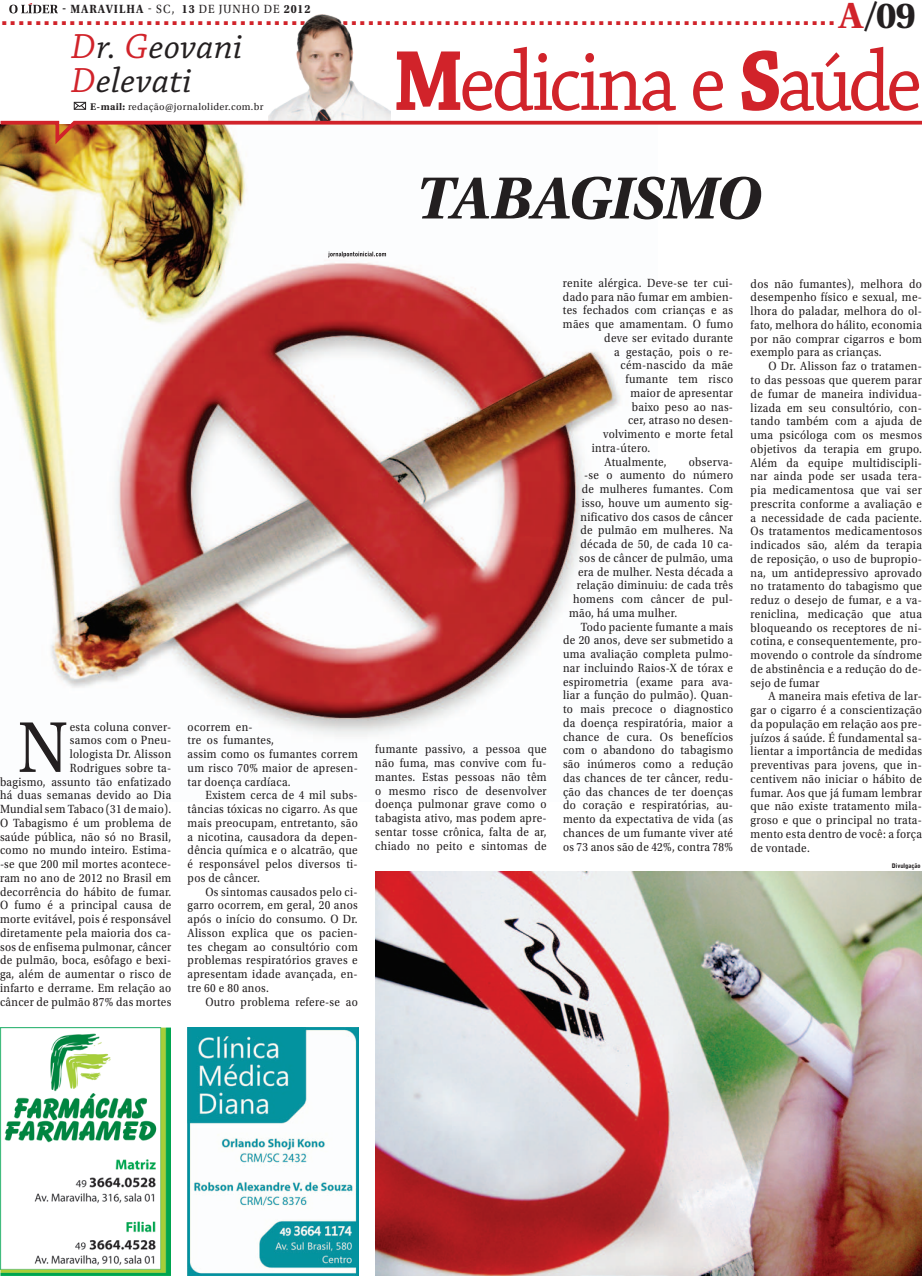
<style>
.page{position:relative;width:922px;height:1276px;background:#fff}
.page>*{position:absolute;margin:0;border:0;box-sizing:border-box;transform-origin:0 0}
.t1{font:90px "Chaparral Pro";letter-spacing:-.045em;color:#d1232a;scale:.9 1}
.t2{font:75.62px "Utopia Std";color:#231f20;scale:.9 1}
.t3{font:italic 700 62.5px "Utopia Std";letter-spacing:-.03em;color:#231f20}
.t4{font:italic 36.75px/33.6px "Chaparral Pro";letter-spacing:.01em;color:#231f20}
.t5{font:700 24.12px "Rockwell";color:#d1232a}
.t6{font:12.5px/13.8px "Utopia Std";letter-spacing:.03em;color:#231f20;text-align:justify;scale:.9 1}
.t7{font:700 12.5px "Utopia Std";letter-spacing:.085em;color:#231f20;scale:.9 1}
.t8{font:10.25px "Utopia Std";color:#231f20}
.t9{font:900 6.25px "Bell Gothic BT";letter-spacing:-.01em;color:#231f20;scale:.96 1}
.s1{font-family:"Utopia Std";font-size:38.25px}
.s2{font-family:"Utopia Std";font-size:38.25px;color:#231f20}
.s3{font-weight:700}
.s4{font-weight:400}
.s5{color:#d1232a}
</style>
<div class="page">
<svg style="left:9px;top:3px;width:49px;height:10px"></svg>
<img style="left:268px;top:14px;width:122px;height:105px">
<svg style="left:73px;top:101px;width:13px;height:9px"></svg>
<img style="left:375px;top:871px;width:546px;height:404px">
<img style="left:0;top:149px;width:620px;height:587px">
<svg style="left:328px;top:252px;width:58px;height:5px"></svg>
<svg style="left:0;top:119px;width:921px;height:30px"></svg>
<img style="left:0;top:1027px;width:171px;height:249px">
<img style="left:188px;top:1027px;width:170px;height:249px">
<h3 class="t5" style="left:0;top:3px;width:917px">..................................................................................................<span class="s1">a</span><span class="s2">/09</span></h3>
<h1 class="t1" style="left:393px;top:31px;width:589px"><span class="s3">M</span>edicina e <span class="s3">S</span>aúde</h1>
<p class="t7" style="left:62px;top:2px;width:277px">- MARAVILHA <span class="s4">- SC,</span> 13 <span class="s4">de JUNHO DE</span> 2012</p>
<h3 class="t4" style="left:71px;top:31px;width:172px"><span class="s5">D</span>r. <span class="s5">G</span>eovani<br><span class="s5">D</span>elevati</h3>
<p class="t8" style="left:90px;top:101px;width:175px"><span class="s3">E-mail:</span> redação@jornalolider.com.br</p>
<h3 class="t3" style="left:416px;top:162px;width:342px">TA BAGISMO</h3>
<p class="t6" style="left:0;top:720px;width:192px;text-align:right">esta coluna conver-<br>samos com o Pneu-<br>lologista Dr. Alisson<br>Rodrigues sobre ta-<br>bagismo, assunto tão enfatizado há duas semanas devido ao Dia<br>Mundial sem Tabaco (31 de maio).<br>O Tabagismo é um problema de saúde pública, não só no Brasil, como no mundo inteiro. Estima--se que 200 mil mortes acontece&shy;ram no ano de 2012 no Brasil em decorrência do hábito de fumar.<br>O fumo é a principal causa de morte evitável, pois é responsável diretamente pela maioria dos ca&shy;sos de enfisema pulmonar, câncer de pulmão, boca, esôfago e bexi&shy;ga, além de aumentar o risco de infarto e derrame. Em relação ao câncer de pulmão 87% das mortes</p>
<p class="t6" style="left:188px;top:720px;width:190px;text-align:left">ocorrem en-<br>tre os fumantes,<br>assim como os fumantes correm um risco 70% maior de apresen&shy;tar doença cardíaca.</p>
<h2 class="t2" style="left:18px;top:706px;width:57px">N</h2>
<p class="t6" style="left:188px;top:788px;width:190px;text-indent:18px">Existem cerca de 4 mil subs&shy;tâncias tóxicas no cigarro. As que mais preocupam, entretanto, são a nicotina, causadora da depen&shy;dência química e o alcatrão, que é responsável pelos diversos ti&shy;pos de câncer.</p>
<p class="t6" style="left:188px;top:885px;width:190px;text-indent:18px">Os sintomas causados pelo ci&shy;garro ocorrem, em geral, 20 anos após o início do consumo. O Dr.<br>Alisson explica que os pacien&shy;tes chegam ao consultório com problemas respiratórios graves e apresentam idade avançada, en&shy;tre 60 e 80 anos.</p>
<p class="t6" style="left:205px;top:995px;width:171px">Outro problema refere-se ao</p>
<p class="t6" style="left:375px;top:742px;width:192px">fumante passivo, a pessoa que não fuma, mas convive com fu&shy;mantes. Estas pessoas não têm o mesmo risco de desenvolver doença pulmonar grave como o tabagista ativo, mas podem apre&shy;sentar tosse crônica, falta de ar, chiado no peito e sintomas de</p>
<p class="t6" style="left:563px;top:276px;width:190px">renite alérgica. Deve-se ter cui-</p>
<p class="t6" style="left:563px;top:290px;width:190px">dado para não fumar em ambien-</p>
<p class="t6" style="left:563px;top:304px;width:190px">tes fechados com crianças e as</p>
<p class="t6" style="left:563px;top:317px;width:190px">mães que amamentam. O fumo</p>
<p class="t6" style="left:604px;top:331px;width:145px">deve ser evitado durante</p>
<p class="t6" style="left:614px;top:345px;width:133px">a gestação, pois o re-</p>
<p class="t6" style="left:620px;top:359px;width:127px">cém-nascido da mãe</p>
<p class="t6" style="left:625px;top:372px;width:121px">fumante tem risco</p>
<p class="t6" style="left:630px;top:386px;width:115px">maior de apresentar</p>
<p class="t6" style="left:631px;top:400px;width:114px">baixo peso ao nas-</p>
<p class="t6" style="left:628px;top:414px;width:118px">cer, atraso no desen-</p>
<p class="t6" style="left:603px;top:427px;width:146px">volvimento e morte fetal</p>
<p class="t6" style="left:591px;top:441px;width:67px">intra-útero.</p>
<p class="t6" style="left:604px;top:455px;width:71px">Atualmente,</p>
<p class="t6" style="left:688px;top:455px;width:51px">observa-</p>
<p class="t6" style="left:584px;top:469px;width:167px">-se o aumento do número</p>
<p class="t6" style="left:581px;top:482px;width:170px">de mulheres fumantes. Com</p>
<p class="t6" style="left:581px;top:496px;width:170px">isso, houve um aumento sig-</p>
<p class="t6" style="left:580px;top:510px;width:171px">nificativo dos casos de câncer</p>
<p class="t6" style="left:580px;top:524px;width:171px">de pulmão em mulheres. Na</p>
<p class="t6" style="left:580px;top:537px;width:171px">década de 50, de cada 10 ca-</p>
<p class="t6" style="left:579px;top:551px;width:172px">sos de câncer de pulmão, uma</p>
<p class="t6" style="left:578px;top:565px;width:174px">era de mulher. Nesta década a</p>
<p class="t6" style="left:576px;top:579px;width:175px">relação diminuiu: de cada três</p>
<p class="t6" style="left:573px;top:592px;width:179px">homens com câncer de pul-</p>
<p class="t6" style="left:569px;top:606px;width:121px">mão, há uma mulher.</p>
<p class="t6" style="left:580px;top:620px;width:171px">Todo paciente fumante a mais</p>
<p class="t6" style="left:563px;top:634px;width:190px">de 20 anos, deve ser submetido a</p>
<p class="t6" style="left:563px;top:647px;width:190px">uma avaliação completa pulmo-</p>
<p class="t6" style="left:563px;top:661px;width:190px">nar incluindo Raios-X de tórax e</p>
<p class="t6" style="left:563px;top:675px;width:190px">espirometria (exame para ava-</p>
<p class="t6" style="left:563px;top:689px;width:190px">liar a função do pulmão). Quan-</p>
<p class="t6" style="left:563px;top:702px;width:190px">to mais precoce o diagnostico</p>
<p class="t6" style="left:563px;top:716px;width:190px">da doença respiratória, maior a</p>
<p class="t6" style="left:563px;top:730px;width:190px">chance de cura. Os benefícios</p>
<p class="t6" style="left:563px;top:744px;width:190px">com o abandono do tabagismo</p>
<p class="t6" style="left:563px;top:757px;width:190px">são inúmeros como a redução</p>
<p class="t6" style="left:563px;top:771px;width:190px">das chances de ter câncer, redu-</p>
<p class="t6" style="left:563px;top:785px;width:190px">ção das chances de ter doenças</p>
<p class="t6" style="left:563px;top:799px;width:190px">do coração e respiratórias, au-</p>
<p class="t6" style="left:563px;top:812px;width:190px">mento da expectativa de vida (as</p>
<p class="t6" style="left:563px;top:826px;width:190px">chances de um fumante viver até</p>
<p class="t6" style="left:563px;top:840px;width:190px">os 73 anos são de 42%, contra 78%</p>
<p class="t6" style="left:750px;top:277px;width:192px">dos não fumantes), melhora do desempenho físico e sexual, me&shy;lhora do paladar, melhora do ol&shy;fato, melhora do hálito, economia por não comprar cigarros e bom exemplo para as crianças.</p>
<p class="t6" style="left:750px;top:359px;width:192px;text-indent:18px">O Dr. Alisson faz o tratamen&shy;to das pessoas que querem parar de fumar de maneira individua&shy;lizada em seu consultório, con&shy;tando também com a ajuda de uma psicóloga com os mesmos objetivos da terapia em grupo.<br>Além da equipe multidiscipli&shy;nar ainda pode ser usada tera&shy;pia medicamentosa que vai ser prescrita conforme a avaliação e a necessidade de cada paciente.<br>Os tratamentos medicamentosos indicados são, além da terapia de reposição, o uso de bupropio&shy;na, um antidepressivo aprovado no tratamento do tabagismo que reduz o desejo de fumar, e a va&shy;reniclina, medicação que atua bloqueando os receptores de ni&shy;cotina, e consequentemente, pro&shy;movendo o controle da síndrome de abstinência e a redução do de&shy;sejo de fumar</p>
<p class="t6" style="left:750px;top:689px;width:192px;text-indent:18px">A maneira mais efetiva de lar&shy;gar o cigarro é a conscientização da população em relação aos pre&shy;juízos á saúde. É fundamental sa&shy;lientar a importância de medidas preventivas para jovens, que in&shy;centivem não iniciar o hábito de fumar. Aos que já fumam lembrar que não existe tratamento mila&shy;groso e que o principal no trata&shy;mento esta dentro de você: a força de vontade.</p>
<p class="t9" style="left:891px;top:862px;width:31px">Divulgação</p>
</div>
